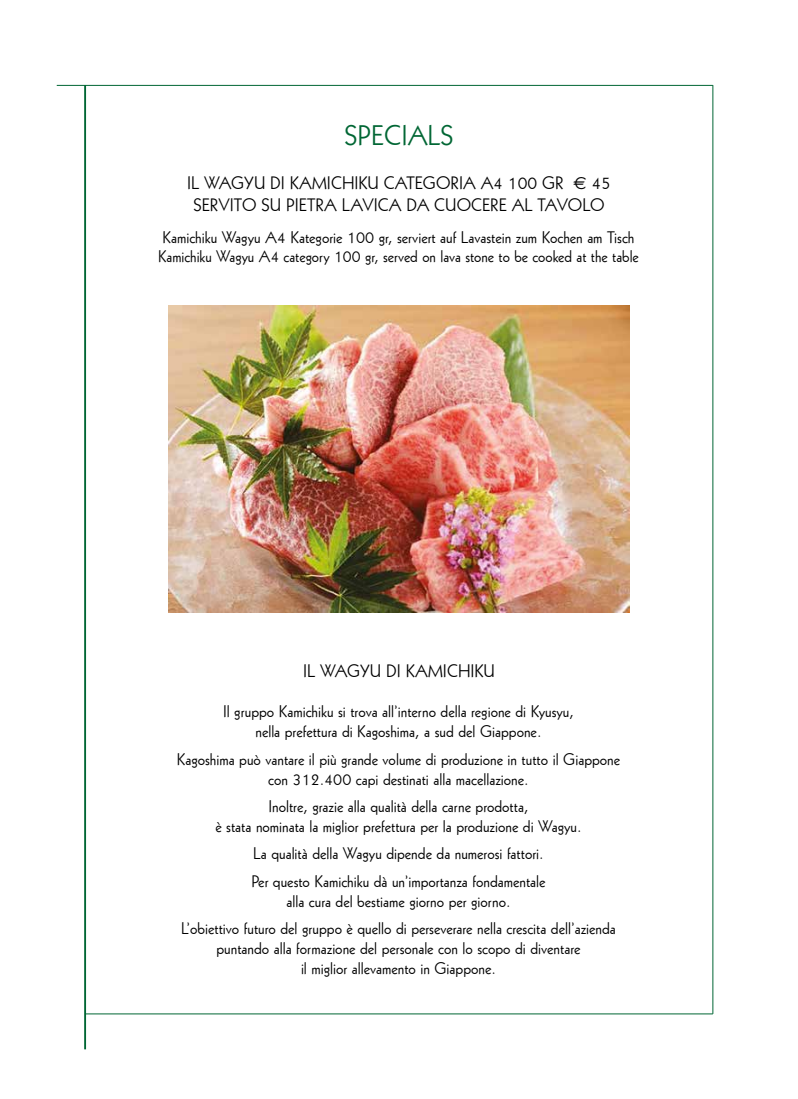
<style>
.page{position:relative;width:798px;height:1099px;background:#fff}
.page>*{position:absolute;margin:0;border:0;box-sizing:border-box;transform-origin:0 0}
.t1{font:27.5px "Geometric 231 BT Roman C";color:#006634}
.t2{font:17.5px/22.5px "Geometric 231 BT Roman C";color:#000;text-align:center}
.t3{font:16.25px/20px "Geometric 231 BT Roman C";color:#000;text-align:center}
.s1{font-family:"Euro Sans"}
</style>
<div class="page">
<hr style="left:57px;top:85px;width:655px;height:1px;background:#006634">
<hr style="left:84px;top:85px;width:2px;height:964px;background:#006634">
<hr style="left:712px;top:85px;width:1px;height:928px;background:#006634">
<hr style="left:85px;top:1013px;width:627px;height:1px;background:#006634">
<img style="left:168px;top:306px;width:461px;height:307px">
<h1 class="t1" style="left:344px;top:117px;width:110px">SPECIALS</h1>
<p class="t2" style="left:187px;top:171px;width:425px">IL WAGYU DI KAMICHIKU CATEGORIA A4 100 GR <span class="s1">€</span> 45<br>SERVITO SU PIETRA LAVICA DA CUOCERE AL TAVOLO</p>
<p class="t3" style="left:158px;top:228px;width:482px;line-height:18.8px;text-align:left">Kamichiku Wagyu A4 Kategorie 100 gr, serviert auf Lavastein zum Kochen am Tisch<br>Kamichiku Wagyu A4 category 100 gr, served on lava stone to be cooked at the table</p>
<p class="t2" style="left:303px;top:659px;width:193px">IL WAGYU DI KAMICHIKU</p>
<p class="t3" style="left:223px;top:701px;width:352px">Il gruppo Kamichiku si trova all’interno della regione di Kyusyu, nella prefettura di Kagoshima, a sud del Giappone.</p>
<p class="t3" style="left:177px;top:748px;width:445px">Kagoshima può vantare il più grande volume di produzione in tutto il Giappone con 312.400 capi destinati alla macellazione.</p>
<p class="t3" style="left:215px;top:795px;width:367px">Inoltre, grazie alla qualità della carne prodotta,<br>è stata nominata la miglior prefettura per la produzione di Wagyu.</p>
<p class="t3" style="left:251px;top:839px;width:295px;line-height:27.2px;text-align:left">La qualità della Wagyu dipende da numerosi fattori.<br>Per questo Kamichiku dà un’importanza fondamentale</p>
<p class="t3" style="left:181px;top:886px;width:436px;line-height:27.2px">alla cura del bestiame giorno per giorno.<br>L’obiettivo futuro del gruppo è quello di perseverare nella crescita dell’azienda</p>
<p class="t3" style="left:216px;top:937px;width:365px">puntando alla formazione del personale con lo scopo di diventare il miglior allevamento in Giappone.</p>
</div>
